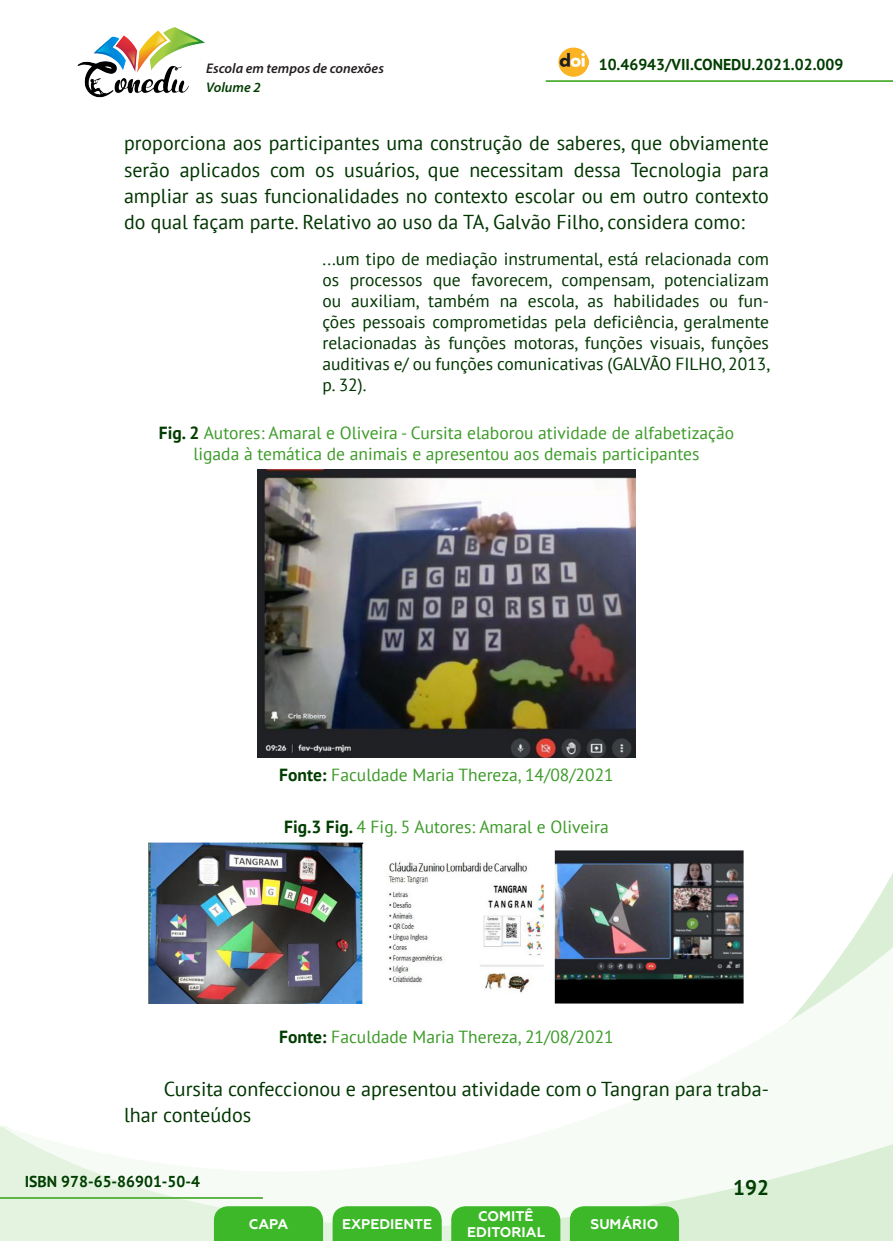
<style>
.page{position:relative;width:893px;height:1241px;background:#fff}
.page>*{position:absolute;margin:0;border:0;box-sizing:border-box;transform-origin:0 0}
.t1{font:700 21px "PT Sans";color:#003d00}
._8_CORPO{font:20.12px/26.2px "PT Sans";color:#003500;text-align:justify}
._12_CITACAO{font:17.5px/21px "PT Sans";color:#003500;text-align:justify}
._18_LEGENDAS{font:17.5px/21px "PT Sans";color:#3d9b29;text-align:center}
._19_FONTES{font:17.5px "PT Sans";color:#3d9b29}
.t2{font:700 15.75px "PT Sans";color:#003d00}
.t3{font:700 14px/16.8px "Geometria";color:#fff;text-align:center}
.t4{font:italic 600 14px "Myriad Pro";color:#231f20}
.t5{font:italic 600 14px "Myriad Pro";color:#003d00}
.s1{font-weight:700;color:#003d00}
</style>
<div class="page">
<svg style="left:848px;top:873px;width:45px;height:73px"></svg>
<svg style="left:0;top:946px;width:893px;height:294px"></svg>
<hr style="left:0;top:1196px;width:263px;height:2px;background:#4cad31">
<hr style="left:546px;top:80px;width:347px;height:2px;background:#4cad31">
<img style="left:559px;top:47px;width:30px;height:30px">
<img style="left:77px;top:27px;width:128px;height:71px">
<svg style="left:214px;top:1205px;width:109px;height:35px;background:#47bb34"></svg>
<svg style="left:333px;top:1205px;width:109px;height:35px;background:#47bb34"></svg>
<svg style="left:451px;top:1205px;width:109px;height:35px;background:#47bb34"></svg>
<svg style="left:570px;top:1205px;width:109px;height:35px;background:#46bb33"></svg>
<img style="left:257px;top:469px;width:379px;height:288px">
<img style="left:149px;top:842px;width:595px;height:161px">
<p class="t4" style="left:206px;top:59px;width:179px">Escola em tempos de conexões</p>
<p class="t2" style="left:599px;top:54px;width:246px">10.46943/VII.CONEDU.2021.02.009</p>
<p class="t5" style="left:206px;top:78px;width:56px">Volume 2</p>
<p class="_8_CORPO" style="left:124px;top:130px;width:646px">proporciona aos participantes uma construção de saberes, que obviamente serão aplicados com os usuários, que necessitam dessa Tecnologia para ampliar as suas funcionalidades no contexto escolar ou em outro contexto do qual façam parte. Relativo ao uso da TA, Galvão Filho, considera como:</p>
<p class="_12_CITACAO" style="left:322px;top:248px;width:449px">...um tipo de mediação instrumental, está relacionada com os processos que favorecem, compensam, potencializam ou auxiliam, também na escola, as habilidades ou fun&shy;ções pessoais comprometidas pela deficiência, geralmente relacionadas às funções motoras, funções visuais, funções auditivas e/ ou funções comunicativas (GALVÃO FILHO, 2013, p. 32).</p>
<p class="_18_LEGENDAS" style="left:159px;top:422px;width:577px"><span class="s1">Fig. 2</span> Autores: Amaral e Oliveira - Cursita elaborou atividade de alfabetização ligada à temática de animais e apresentou aos demais participantes</p>
<p class="_19_FONTES" style="left:279px;top:763px;width:336px"><span class="s1">Fonte:</span> Faculdade Maria Thereza, 14/08/2021</p>
<p class="_18_LEGENDAS" style="left:284px;top:816px;width:326px"><span class="s1">Fig.3 Fig.</span> 4 Fig. 5 Autores: Amaral e Oliveira</p>
<p class="_19_FONTES" style="left:279px;top:1025px;width:336px"><span class="s1">Fonte:</span> Faculdade Maria Thereza, 21/08/2021</p>
<p class="_8_CORPO" style="left:124px;top:1075px;width:646px;text-indent:40px">Cursita confeccionou e apresentou atividade com o Tangran para traba&shy;lhar conteúdos</p>
<p class="t2" style="left:25px;top:1170px;width:177px">ISBN 978-65-86901-50-4</p>
<p class="t3" style="left:249px;top:1215px;width:41px">CAPA</p>
<p class="t3" style="left:342px;top:1215px;width:92px">EXPEDIENTE</p>
<p class="t3" style="left:467px;top:1207px;width:79px">COMITÊ<br>EDITORIAL</p>
<p class="t3" style="left:590px;top:1215px;width:69px">SUMÁRIO</p>
<p class="t1" style="left:733px;top:1173px;width:37px">192</p>
</div>
